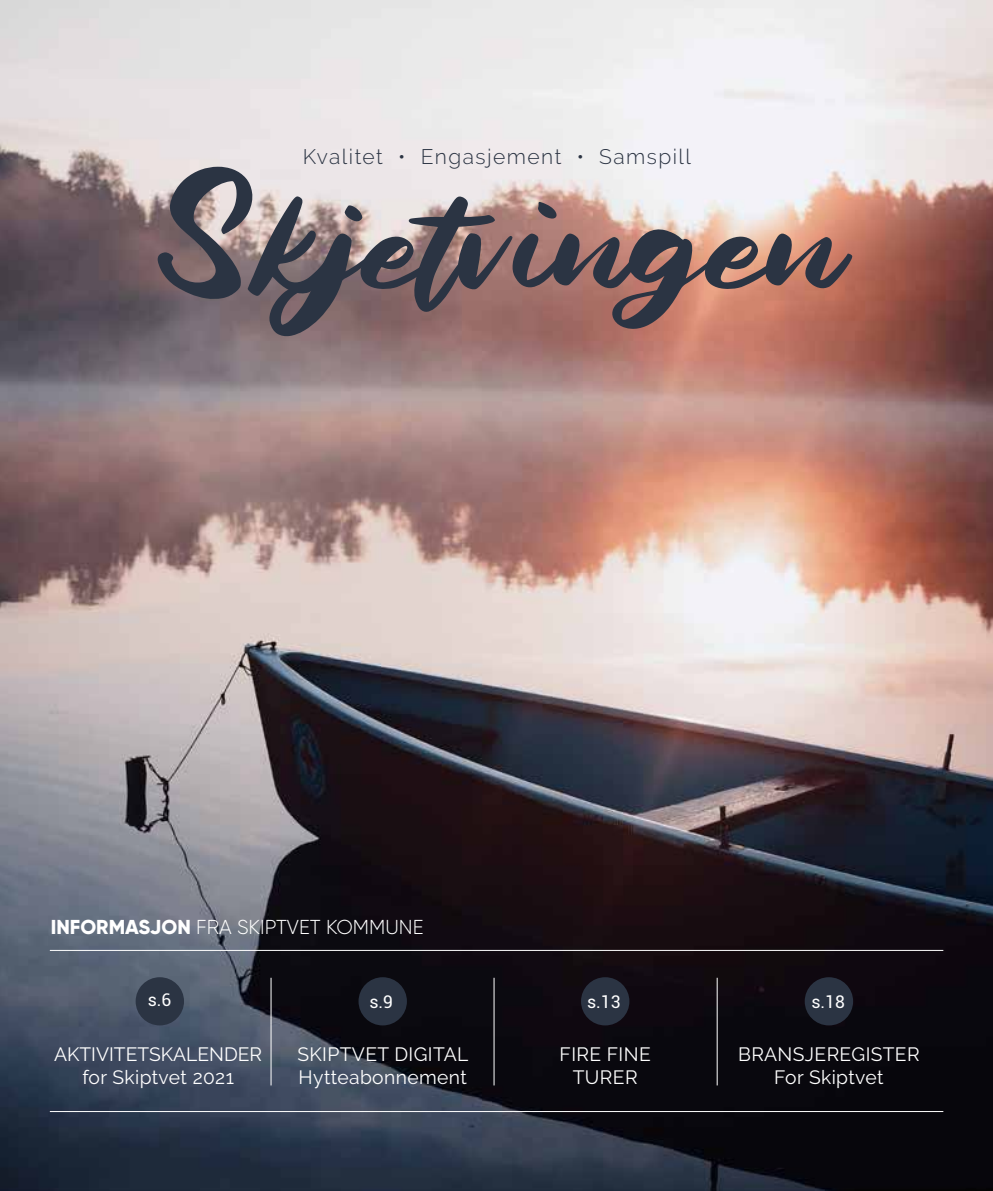
<style>
.page{position:relative;width:993px;height:1191px;background:#fff}
.page>*{position:absolute;margin:0;border:0;box-sizing:border-box;transform-origin:0 0}
.t1{font:154.53px "Bagide FREE";color:#2b3443}
.t2{font:300 21px "Raleway";letter-spacing:.07em;color:#2b3443}
.t3{font:300 20.12px "Gilroy";color:#fff}
.t4{font:19.25px/23.1px "Raleway";letter-spacing:.02em;color:#fff;text-align:center}
.t5{font:19.25px/23.1px "Raleway";color:#fff;text-align:center}
.t6{font:17.5px "Roboto";color:#fff}
.s1{font-weight:800}
</style>
<div class="page">
<img style="left:0;top:0;width:992px;height:1191px">
<hr style="left:50px;top:1111px;width:893px;height:1px;background:#fff">
<hr style="left:50px;top:950px;width:893px;height:1px;background:#fff">
<hr style="left:270px;top:977px;width:1px;height:108px;background:#fff">
<hr style="left:493px;top:977px;width:1px;height:108px;background:#fff">
<hr style="left:716px;top:977px;width:1px;height:108px;background:#fff">
<div style="left:136px;top:977px;width:48px;height:48px;background:#2b3443;border-radius:50%"></div>
<div style="left:358px;top:977px;width:49px;height:48px;background:#2b3443;border-radius:50%"></div>
<div style="left:581px;top:977px;width:48px;height:48px;background:#2b3443;border-radius:50%"></div>
<div style="left:804px;top:977px;width:48px;height:48px;background:#2b3443;border-radius:50%"></div>
<p class="t2" style="left:302px;top:144px;width:389px">Kvalitet • Engasjement • Samspill</p>
<h1 class="t1" style="left:154px;top:157px;width:685px">Skjetvingen</h1>
<p class="t3" style="left:51px;top:914px;width:374px"><span class="s1">INFORMASJON</span> FRA SKIPTVET KOMMUNE</p>
<p class="t6" style="left:148px;top:987px;width:25px">s.6</p>
<p class="t6" style="left:369px;top:989px;width:25px">s.9</p>
<p class="t6" style="left:587px;top:989px;width:35px">s.13</p>
<p class="t6" style="left:811px;top:989px;width:35px">s.18</p>
<p class="t5" style="left:54px;top:1042px;width:209px">AKTIVITETSKALENDER for Skiptvet 2021</p>
<p class="t4" style="left:297px;top:1042px;width:172px;text-align:left">SKIPTVET DIGITAL<br>Hytteabonnement</p>
<p class="t4" style="left:559px;top:1042px;width:93px">FIRE FINE<br>TURER</p>
<p class="t4" style="left:738px;top:1042px;width:183px">BRANSJEREGISTER<br>For Skiptvet</p>
</div>
